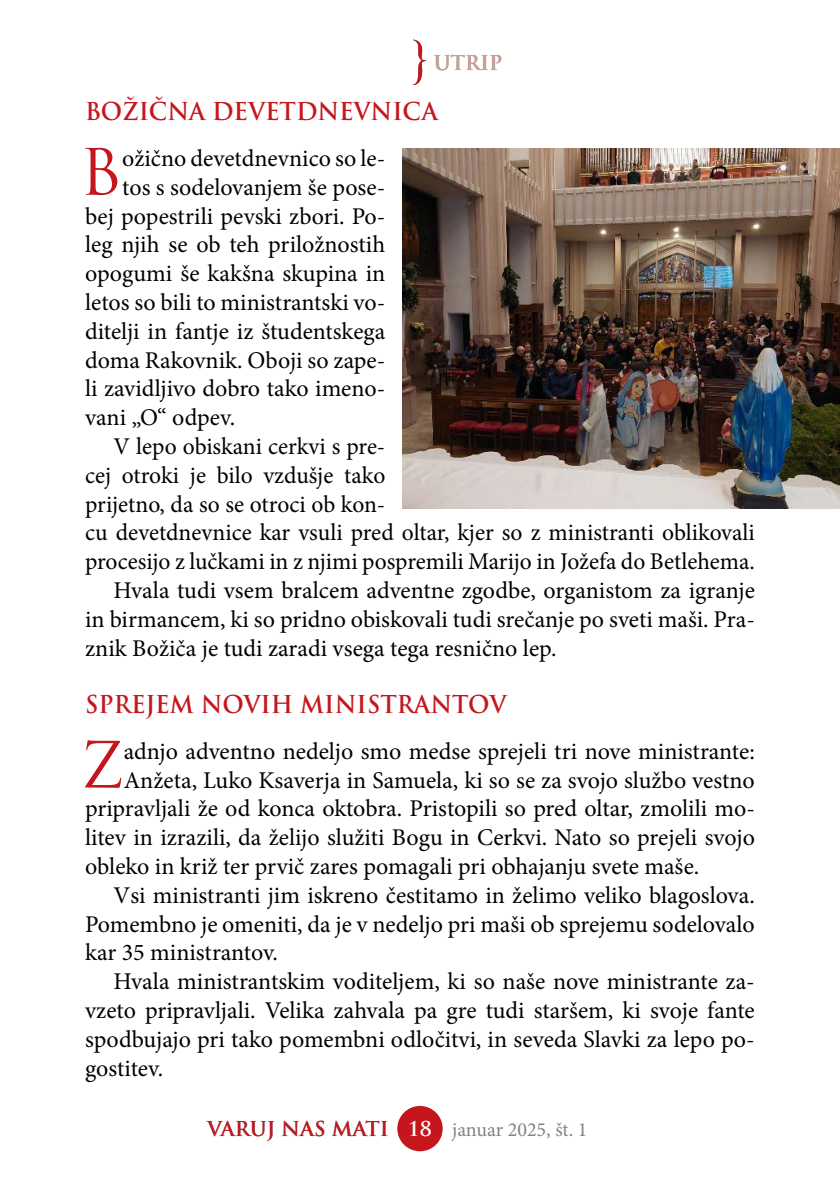
<style>
.page{position:relative;width:840px;height:1191px;background:#fff}
.page>*{position:absolute;margin:0;border:0;box-sizing:border-box;transform-origin:0 0}
.t1{font:62.2px "Trajan Pro";color:#c4161c}
.t2{font:24px "Minion Pro";color:#000}
.t3{font:700 24px "Trajan Pro";color:#c4161c;scale:.96 1}
.t4{font:20px "Minion Pro";color:#808285}
.t5{font:700 20px "Trajan Pro";color:#c4161c}
.t6{font:700 20px "Trajan Pro";color:#cfa093}
.s1{font-family:"Trajan Pro";font-weight:700;color:#fff}
</style>
<div class="page">
<div style="left:397px;top:1106px;width:45px;height:45px;background:#c4161c;border-radius:50%"></div>
<img style="left:402px;top:148px;width:437px;height:360px">
<svg style="left:413px;top:40px;width:12px;height:45px"></svg>
<p class="t6" style="left:433px;top:50px;width:44px">UTRIP</p>
<p class="t3" style="left:85px;top:96px;width:172px">BOŽIČNA DEVET</p>
<p class="t3" style="left:296px;top:96px;width:149px">DNEVNICA</p>
<h1 class="t1" style="left:79px;top:133px;width:44px">B</h1>
<p class="t2" style="left:122px;top:142px;width:264px">ožično devetdnevnico so le-</p>
<p class="t2" style="left:122px;top:171px;width:264px">tos s sodelovanjem še pose-</p>
<p class="t2" style="left:85px;top:200px;width:301px">bej popestrili pevski zbori. Po-</p>
<p class="t2" style="left:85px;top:229px;width:301px">leg njih se ob teh priložnostih</p>
<p class="t2" style="left:85px;top:257px;width:301px">opogumi še kakšna skupina in</p>
<p class="t2" style="left:85px;top:286px;width:301px">letos so bili to ministrantski vo-</p>
<p class="t2" style="left:85px;top:315px;width:301px">ditelji in fantje iz študentskega</p>
<p class="t2" style="left:85px;top:344px;width:301px">doma Rakovnik. Oboji so zape-</p>
<p class="t2" style="left:85px;top:373px;width:301px">li zavidljivo dobro tako imeno-</p>
<p class="t2" style="left:85px;top:401px;width:151px">vani „O“ odpev.</p>
<p class="t2" style="left:113px;top:430px;width:273px">V lepo obiskani cerkvi s pre-</p>
<p class="t2" style="left:85px;top:459px;width:301px">cej otroki je bilo vzdušje tako</p>
<p class="t2" style="left:85px;top:488px;width:301px">prijetno, da so se otroci ob kon-</p>
<p class="t2" style="left:85px;top:517px;width:671px">cu devetdnevnice kar vsuli pred oltar, kjer so z ministranti oblikovali</p>
<p class="t2" style="left:85px;top:545px;width:670px">procesijo z lučkami in z njimi pospremili Marijo in Jožefa do Betlehema.</p>
<p class="t2" style="left:113px;top:574px;width:642px">Hvala tudi vsem bralcem adventne zgodbe, organistom za igranje</p>
<p class="t2" style="left:85px;top:603px;width:671px">in birmancem, ki so pridno obiskovali tudi srečanje po sveti maši. Pra-</p>
<p class="t2" style="left:85px;top:632px;width:472px">znik Božiča je tudi zaradi vsega tega resnično lep.</p>
<p class="t3" style="left:85px;top:689px;width:403px">SPREJEM NOVIH MINISTRANTOV</p>
<h1 class="t1" style="left:80px;top:725px;width:45px">Z</h1>
<p class="t2" style="left:124px;top:735px;width:632px">adnjo adventno nedeljo smo medse sprejeli tri nove ministrante:</p>
<p class="t2" style="left:124px;top:763px;width:632px">Anžeta, Luko Ksaverja in Samuela, ki so se za svojo službo vestno</p>
<p class="t2" style="left:85px;top:792px;width:670px">pripravljali že od konca oktobra. Pristopili so pred oltar, zmolili mo-</p>
<p class="t2" style="left:85px;top:821px;width:671px">litev in izrazili, da želijo služiti Bogu in Cerkvi. Nato so prejeli svojo</p>
<p class="t2" style="left:85px;top:850px;width:615px">obleko in križ ter prvič zares pomagali pri obhajanju svete maše.</p>
<p class="t2" style="left:113px;top:879px;width:642px">Vsi ministranti jim iskreno čestitamo in želimo veliko blagoslova.</p>
<p class="t2" style="left:85px;top:907px;width:671px">Pomembno je omeniti, da je v nedeljo pri maši ob sprejemu sodelovalo</p>
<p class="t2" style="left:85px;top:936px;width:194px">kar 35 ministrantov.</p>
<p class="t2" style="left:113px;top:965px;width:642px">Hvala ministrantskim voditeljem, ki so naše nove ministrante za-</p>
<p class="t2" style="left:85px;top:994px;width:670px">vzeto pripravljali. Velika zahvala pa gre tudi staršem, ki svoje fante</p>
<p class="t2" style="left:85px;top:1023px;width:670px">spodbujajo pri tako pomembni odločitvi, in seveda Slavki za lepo po-</p>
<p class="t2" style="left:85px;top:1051px;width:79px">gostitev.</p>
<p class="t5" style="left:207px;top:1116px;width:183px">VARUJ NAS MATI</p>
<p class="t4" style="left:408px;top:1116px;width:181px"><span class="s1">18</span> januar 2025, št. 1</p>
</div>
